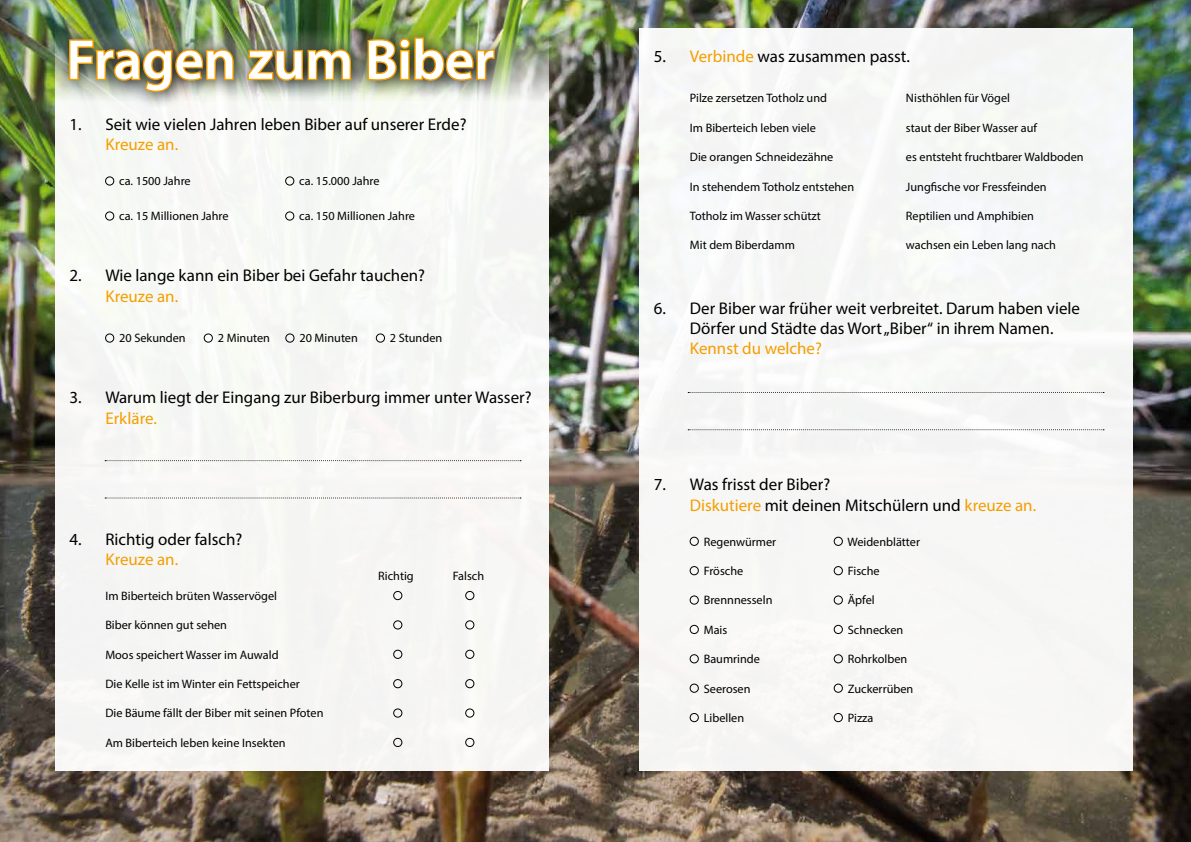
<style>
.page{position:relative;width:1191px;height:842px;background:#fff}
.page>*{position:absolute;margin:0;border:0;box-sizing:border-box;transform-origin:0 0}
.t1{font:600 56.5px "Myriad Pro";color:#fff}
.t2{font:16.9px/20.3px "Myriad Pro";color:#000}
.t3{font:16.9px "Myriad Pro";color:#f49e00}
.t4{font:12.2px "Myriad Pro";color:#000}
.s1{color:#f49e00}
</style>
<div class="page">
<img style="left:0;top:0;width:1191px;height:842px">
<div style="left:55px;top:28px;width:493px;height:742px;background:#f6f7f4"></div>
<div style="left:639px;top:28px;width:494px;height:742px;background:#f6f7f6"></div>
<div style="left:105px;top:177px;width:9px;height:8px;border:1px solid #000;border-radius:50%"></div>
<div style="left:285px;top:177px;width:9px;height:8px;border:1px solid #000;border-radius:50%"></div>
<div style="left:105px;top:212px;width:9px;height:8px;border:1px solid #000;border-radius:50%"></div>
<div style="left:285px;top:212px;width:9px;height:8px;border:1px solid #000;border-radius:50%"></div>
<div style="left:105px;top:334px;width:9px;height:8px;border:1px solid #000;border-radius:50%"></div>
<div style="left:204px;top:334px;width:9px;height:8px;border:1px solid #000;border-radius:50%"></div>
<div style="left:285px;top:334px;width:9px;height:8px;border:1px solid #000;border-radius:50%"></div>
<div style="left:376px;top:334px;width:9px;height:8px;border:1px solid #000;border-radius:50%"></div>
<div style="left:393px;top:591px;width:9px;height:9px;border:1px solid #000;border-radius:50%"></div>
<div style="left:465px;top:591px;width:9px;height:9px;border:1px solid #000;border-radius:50%"></div>
<div style="left:393px;top:621px;width:9px;height:8px;border:1px solid #000;border-radius:50%"></div>
<div style="left:465px;top:621px;width:9px;height:8px;border:1px solid #000;border-radius:50%"></div>
<div style="left:393px;top:650px;width:9px;height:9px;border:1px solid #000;border-radius:50%"></div>
<div style="left:465px;top:650px;width:9px;height:9px;border:1px solid #000;border-radius:50%"></div>
<div style="left:393px;top:679px;width:9px;height:9px;border:1px solid #000;border-radius:50%"></div>
<div style="left:465px;top:679px;width:9px;height:9px;border:1px solid #000;border-radius:50%"></div>
<div style="left:393px;top:709px;width:9px;height:8px;border:1px solid #000;border-radius:50%"></div>
<div style="left:465px;top:709px;width:9px;height:8px;border:1px solid #000;border-radius:50%"></div>
<div style="left:393px;top:738px;width:9px;height:9px;border:1px solid #000;border-radius:50%"></div>
<div style="left:465px;top:738px;width:9px;height:9px;border:1px solid #000;border-radius:50%"></div>
<div style="left:690px;top:537px;width:8px;height:9px;border:1px solid #000;border-radius:50%"></div>
<div style="left:834px;top:537px;width:8px;height:9px;border:1px solid #000;border-radius:50%"></div>
<div style="left:690px;top:566px;width:8px;height:9px;border:1px solid #000;border-radius:50%"></div>
<div style="left:834px;top:566px;width:8px;height:9px;border:1px solid #000;border-radius:50%"></div>
<div style="left:690px;top:596px;width:8px;height:8px;border:1px solid #000;border-radius:50%"></div>
<div style="left:834px;top:596px;width:8px;height:8px;border:1px solid #000;border-radius:50%"></div>
<div style="left:690px;top:625px;width:8px;height:9px;border:1px solid #000;border-radius:50%"></div>
<div style="left:834px;top:625px;width:8px;height:9px;border:1px solid #000;border-radius:50%"></div>
<div style="left:690px;top:654px;width:8px;height:9px;border:1px solid #000;border-radius:50%"></div>
<div style="left:834px;top:654px;width:8px;height:9px;border:1px solid #000;border-radius:50%"></div>
<div style="left:690px;top:684px;width:8px;height:8px;border:1px solid #000;border-radius:50%"></div>
<div style="left:834px;top:684px;width:8px;height:8px;border:1px solid #000;border-radius:50%"></div>
<div style="left:690px;top:713px;width:8px;height:9px;border:1px solid #000;border-radius:50%"></div>
<div style="left:834px;top:713px;width:8px;height:9px;border:1px solid #000;border-radius:50%"></div>
<img style="left:55px;top:24px;width:457px;height:81px">
<img style="left:68px;top:38px;width:167px;height:55px">
<img style="left:246px;top:48px;width:106px;height:34px">
<img style="left:366px;top:36px;width:130px;height:46px">
<svg style="left:105px;top:460px;width:416px;height:1px"></svg>
<svg style="left:688px;top:392px;width:416px;height:1px"></svg>
<svg style="left:105px;top:497px;width:416px;height:1px"></svg>
<svg style="left:688px;top:429px;width:416px;height:1px"></svg>
<h1 class="t1" style="left:66px;top:24px;width:429px">Fragen zum Biber</h1>
<h2 class="t2" style="left:69px;top:114px;width:399px">1. Seit wie vielen Jahren leben Biber auf unserer Erde?</h2>
<h2 class="t3" style="left:105px;top:134px;width:74px">Kreuze an.</h2>
<p class="t4" style="left:119px;top:174px;width:73px">ca. 1500 Jahre</p>
<p class="t4" style="left:299px;top:174px;width:82px">ca. 15.000 Jahre</p>
<p class="t4" style="left:119px;top:209px;width:111px">ca. 15 Millionen Jahre</p>
<p class="t4" style="left:299px;top:209px;width:117px">ca. 150 Millionen Jahre</p>
<h2 class="t2" style="left:69px;top:265px;width:357px">2. Wie lange kann ein Biber bei Gefahr tauchen?</h2>
<h2 class="t3" style="left:105px;top:286px;width:74px">Kreuze an.</h2>
<p class="t4" style="left:119px;top:331px;width:68px">20 Sekunden</p>
<p class="t4" style="left:218px;top:331px;width:54px">2 Minuten</p>
<p class="t4" style="left:299px;top:331px;width:60px">20 Minuten</p>
<p class="t4" style="left:390px;top:331px;width:54px">2 Stunden</p>
<h2 class="t2" style="left:69px;top:387px;width:464px">3. Warum liegt der Eingang zur Biberburg immer unter Wasser?</h2>
<h2 class="t3" style="left:105px;top:408px;width:53px">Erkläre.</h2>
<h2 class="t2" style="left:69px;top:529px;width:175px">4. Richtig oder falsch?</h2>
<h2 class="t3" style="left:105px;top:549px;width:74px">Kreuze an.</h2>
<p class="t4" style="left:105px;top:588px;width:173px">Im Biberteich brüten Wasservögel</p>
<p class="t4" style="left:105px;top:618px;width:123px">Biber können gut sehen</p>
<p class="t4" style="left:105px;top:647px;width:175px">Moos speichert Wasser im Auwald</p>
<p class="t4" style="left:105px;top:676px;width:196px">Die Kelle ist im Winter ein Fettspeicher</p>
<p class="t4" style="left:105px;top:706px;width:220px">Die Bäume fällt der Biber mit seinen Pfoten</p>
<p class="t4" style="left:105px;top:735px;width:182px">Am Biberteich leben keine Insekten</p>
<p class="t4" style="left:378px;top:568px;width:37px">Richtig</p>
<p class="t4" style="left:453px;top:568px;width:33px">Falsch</p>
<h2 class="t2" style="left:654px;top:46px;width:258px">5. <span class="s1">Verbinde</span> was zusammen passt.</h2>
<p class="t4" style="left:690px;top:91px;width:139px">Pilze zersetzen Totholz und</p>
<p class="t4" style="left:906px;top:91px;width:106px">Nisthöhlen für Vögel</p>
<p class="t4" style="left:690px;top:120px;width:127px">Im Biberteich leben viele</p>
<p class="t4" style="left:906px;top:120px;width:133px">staut der Biber Wasser auf</p>
<p class="t4" style="left:690px;top:150px;width:145px">Die orangen Schneidezähne</p>
<p class="t4" style="left:906px;top:150px;width:179px">es entsteht fruchtbarer Waldboden</p>
<p class="t4" style="left:690px;top:179px;width:166px">In stehendem Totholz entstehen</p>
<p class="t4" style="left:906px;top:179px;width:142px">Jungfische vor Fressfeinden</p>
<p class="t4" style="left:690px;top:208px;width:132px">Totholz im Wasser schützt</p>
<p class="t4" style="left:906px;top:208px;width:129px">Reptilien und Amphibien</p>
<p class="t4" style="left:690px;top:238px;width:107px">Mit dem Biberdamm</p>
<p class="t4" style="left:906px;top:238px;width:152px">wachsen ein Leben lang nach</p>
<h2 class="t2" style="left:654px;top:298px;width:427px;text-align:center">6. Der Biber war früher weit verbreitet. Darum haben viele<br>Dörfer und Städte das Wort „Biber“ in ihrem Namen.</h2>
<h2 class="t3" style="left:690px;top:338px;width:134px">Kennst du welche?</h2>
<h2 class="t2" style="left:690px;top:474px;width:348px;text-indent:-36px">7. Was frisst der Biber?<br><span class="s1">Diskutiere</span> mit deinen Mitschülern und <span class="s1">kreuze an.</span></h2>
<p class="t4" style="left:704px;top:534px;width:74px">Regenwürmer</p>
<p class="t4" style="left:847px;top:534px;width:74px">Weidenblätter</p>
<p class="t4" style="left:704px;top:563px;width:41px">Frösche</p>
<p class="t4" style="left:848px;top:563px;width:33px">Fische</p>
<p class="t4" style="left:704px;top:593px;width:70px">Brennnesseln</p>
<p class="t4" style="left:848px;top:593px;width:28px">Äpfel</p>
<p class="t4" style="left:704px;top:622px;width:25px">Mais</p>
<p class="t4" style="left:848px;top:622px;width:57px">Schnecken</p>
<p class="t4" style="left:704px;top:651px;width:58px">Baumrinde</p>
<p class="t4" style="left:848px;top:651px;width:61px">Rohrkolben</p>
<p class="t4" style="left:704px;top:681px;width:48px">Seerosen</p>
<p class="t4" style="left:848px;top:681px;width:67px">Zuckerrüben</p>
<p class="t4" style="left:704px;top:710px;width:42px">Libellen</p>
<p class="t4" style="left:848px;top:710px;width:27px">Pizza</p>
</div>
